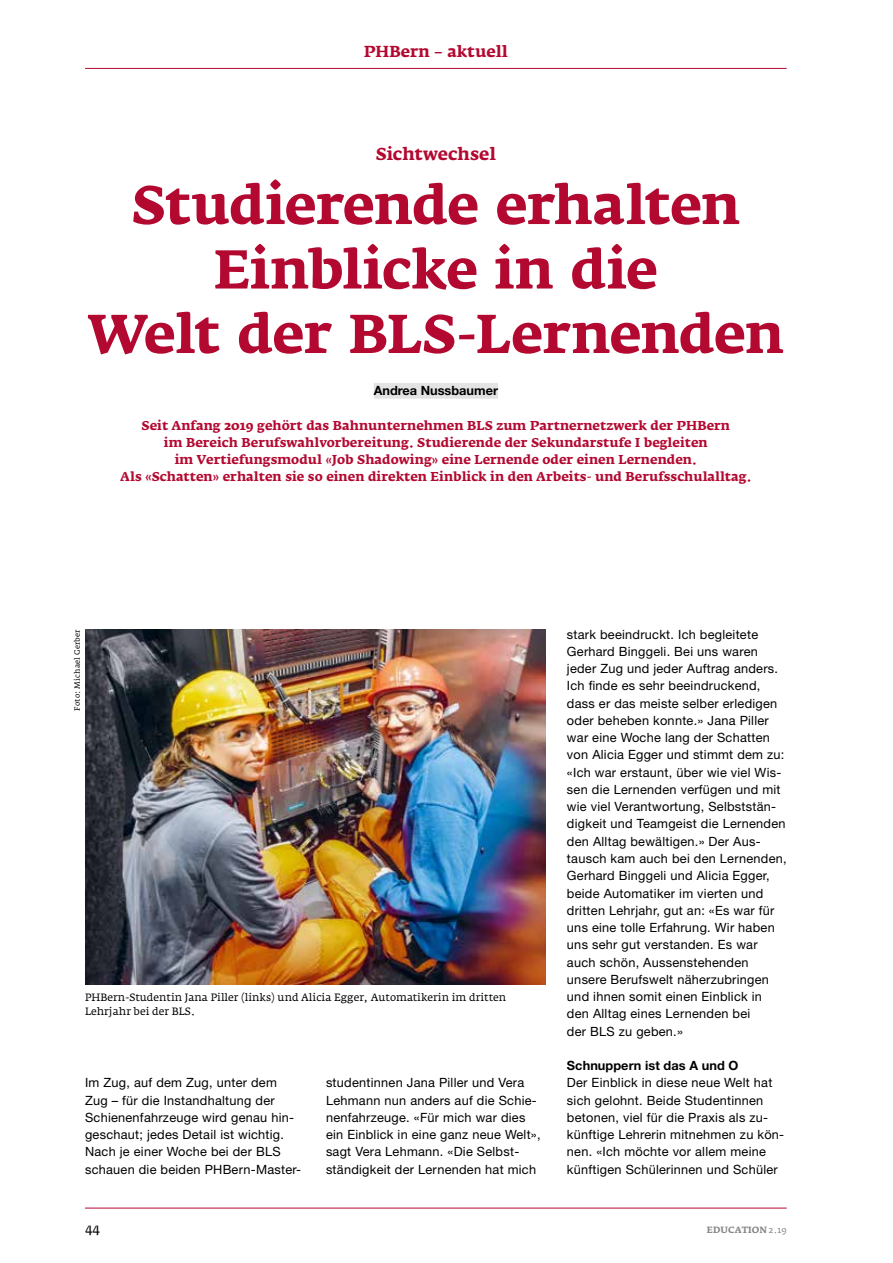
<style>
.page{position:relative;width:893px;height:1263px;background:#fff}
.page>*{position:absolute;margin:0;border:0;box-sizing:border-box;transform-origin:0 0}
.t1{font:700 54px/64.5px "Fedra Serif A Std";letter-spacing:-.01em;color:#b30931;text-align:center}
.t2{font:700 17.25px "Fedra Serif A Std";color:#b30931}
.t3{font:700 15.75px "Fedra Serif A Std";color:#b30931}
.t4{font:13.5px "Fedra Serif A Std";color:#000}
.t5{font:12.75px/17.2px "Helvetica Neue LT Std";letter-spacing:.02em;color:#000}
.t6{font:700 12.75px/17.2px "Fedra Serif A Std";color:#b30931;text-align:center}
.t7{font:700 12.75px "Helvetica Neue LT Std";letter-spacing:.005em;color:#000}
.t8{font:10.5px/13.5px "Fedra Serif A Std";color:#000}
.t9{font:700 9px "Fedra Serif A Std";letter-spacing:.015em;color:#878787}
.t10{font:7.5px "Fedra Serif A Std";letter-spacing:.02em;color:#000}
.s1{font-weight:400}
</style>
<div class="page">
<hr style="left:85px;top:68px;width:702px;height:1px;background:#b30931">
<hr style="left:85px;top:1208px;width:702px;height:1px;background:#b30931">
<div style="left:374px;top:383px;width:124px;height:16px;background:#e3e3e3"></div>
<img style="left:85px;top:629px;width:460px;height:355px">
<p class="t3" style="left:364px;top:42px;width:145px">PHBern – aktuell</p>
<h2 class="t2" style="left:376px;top:143px;width:122px">Sichtwechsel</h2>
<h1 class="t1" style="left:88px;top:173px;width:698px">Studierende erhalten<br>Einblicke in die<br>Welt der BLS-Lernenden</h1>
<p class="t7" style="left:374px;top:383px;width:126px">Andrea Nussbaumer</p>
<p class="t6" style="left:120px;top:416px;width:633px">Seit Anfang 2019 gehört das Bahnunternehmen BLS zum Partnernetzwerk der PHBern<br>im Bereich Berufswahlvorbereitung. Studierende der Sekundarstufe I begleiten<br>im Vertiefungsmodul «Job Shadowing» eine Lernende oder einen Lernenden.<br>Als «Schatten» erhalten sie so einen direkten Einblick in den Arbeits- und Berufsschulalltag.</p>
<p class="t10" style="left:73px;top:711px;width:83px;rotate:-90deg">Foto: Michael Gerber</p>
<p class="t8" style="left:85px;top:990px;width:423px">PHBern-Studentin Jana Piller (links) und Alicia Egger, Automatikerin im dritten<br>Lehrjahr bei der BLS.</p>
<p class="t5" style="left:85px;top:1074px;width:218px">Im Zug, auf dem Zug, unter dem<br>Zug – für die Instandhaltung der<br>Schienenfahrzeuge wird genau hin&shy;geschaut; jedes Detail ist wichtig.<br>Nach je einer Woche bei der BLS schauen die beiden PHBern-Master-</p>
<p class="t4" style="left:85px;top:1221px;width:17px">44</p>
<p class="t5" style="left:326px;top:1074px;width:216px">studentinnen Jana Piller und Vera Lehmann nun anders auf die Schie&shy;nenfahrzeuge. «Für mich war dies ein Einblick in eine ganz neue Welt», sagt Vera Lehmann. «Die Selbst&shy;ständigkeit der Lernenden hat mich</p>
<p class="t5" style="left:567px;top:625px;width:221px">stark beeindruckt. Ich begleitete Gerhard Binggeli. Bei uns waren jeder Zug und jeder Auftrag anders.<br>Ich finde es sehr beeindruckend, dass er das meiste selber erledigen oder beheben konnte.» Jana Piller war eine Woche lang der Schatten von Alicia Egger und stimmt dem zu: «Ich war erstaunt, über wie viel Wis&shy;sen die Lernenden verfügen und mit wie viel Verantwortung, Selbststän&shy;digkeit und Teamgeist die Lernenden den Alltag bewältigen.» Der Aus&shy;tausch kam auch bei den Lernenden, Gerhard Binggeli und Alicia Egger, beide Automatiker im vierten und dritten Lehrjahr, gut an: «Es war für uns eine tolle Erfahrung. Wir haben uns sehr gut verstanden. Es war auch schön, Aussenstehenden unsere Berufswelt näherzubringen und ihnen somit einen Einblick in den Alltag eines Lernenden bei<br>der BLS zu geben.»</p>
<p class="t7" style="left:567px;top:1057px;width:173px">Schnuppern ist das A und O</p>
<p class="t5" style="left:567px;top:1074px;width:219px">Der Einblick in diese neue Welt hat sich gelohnt. Beide Studentinnen betonen, viel für die Praxis als zu&shy;künftige Lehrerin mitnehmen zu kön&shy;nen. «Ich möchte vor allem meine künftigen Schülerinnen und Schüler</p>
<p class="t9" style="left:707px;top:1225px;width:81px">EDUCATION <span class="s1">2.19</span></p>
</div>
